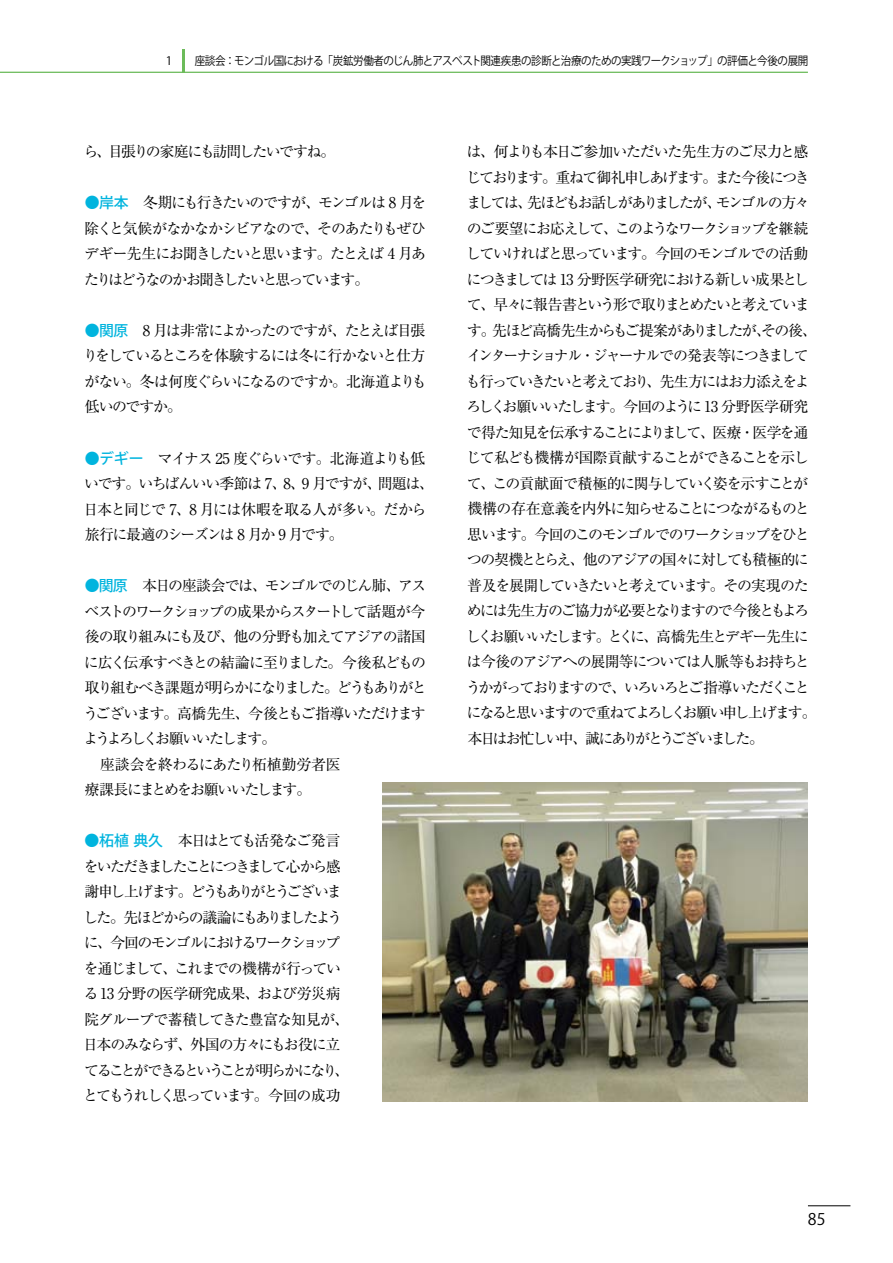
<style>
.page{position:relative;width:893px;height:1263px;background:#fff}
.page>*{position:absolute;margin:0;border:0;box-sizing:border-box;transform-origin:0 0}
.t1{font:15.9px "Koz Go Pro";color:#000}
.t2{font:14.85px/25.5px "Ryumin Pro";letter-spacing:-.1em;color:#000}
.t3{font:14.85px/25.5px "Ryumin Pro";letter-spacing:-.08em;color:#000}
.t4{font:11.7px "Koz Go Pro";letter-spacing:-.05em;color:#000}
.s1{font-family:"Koz Go Pro";font-weight:500;color:#00b4de}
</style>
<div class="page">
<hr style="left:808px;top:1205px;width:42px;height:1px;background:#000">
<hr style="left:0;top:72px;width:808px;height:1px;background:#6cbb5a">
<hr style="left:182px;top:49px;width:2px;height:23px;background:#6cbb5a">
<img style="left:383px;top:782px;width:425px;height:319px">
<p class="t4" style="left:166px;top:53px;width:644px">1 　座談会：モンゴル国における「炭鉱労働者のじん肺とアスベスト関連疾患の診断と治療のための実践ワークショップ」の評価と今後の展開</p>
<p class="t2" style="left:83px;top:138px;width:254px">ら、目張りの家庭にも訪問したいですね。</p>
<p class="t2" style="left:84px;top:189px;width:344px;text-align:justify"><span class="s1">●岸本</span>　冬期にも行きたいのですが、モンゴルは 8 月を除くと気候がなかなかシビアなので、そのあたりもぜひデギー先生にお聞きしたいと思います。たとえば 4 月あたりはどうなのかお聞きしたいと思っています。</p>
<p class="t2" style="left:83px;top:317px;width:345px;text-align:justify"><span class="s1">●関原</span>　8 月は非常によかったのですが、たとえば目張りをしているところを体験するには冬に行かないと仕方がない。冬は何度ぐらいになるのですか。北海道よりも低いのですか。</p>
<p class="t3" style="left:83px;top:444px;width:352px"><span class="s1">●デギー</span>　マイナス 25 度ぐらいです。北海道よりも低いです。いちばんいい季節は 7、8、9 月ですが、問題は、日本と同じで 7、8 月には休暇を取る人が多い。だから旅行に最適のシーズンは 8 月か 9 月です。</p>
<p class="t2" style="left:84px;top:572px;width:345px"><span class="s1">●関原</span>　本日の座談会では、モンゴルでのじん肺、アスベストのワークショップの成果からスタートして話題が今後の取り組みにも及び、他の分野も加えてアジアの諸国に広く伝承すべきとの結論に至りました。今後私どもの取り組むべき課題が明らかになりました。どうもありがとうございます。高橋先生、今後ともご指導いただけますようよろしくお願いいたします。<br>　座談会を終わるにあたり柘植勤労者医<br>療課長にまとめをお願いいたします。</p>
<p class="t2" style="left:83px;top:827px;width:268px"><span class="s1">●柘植 典久</span>　本日はとても活発なご発言をいただきましたことにつきまして心から感謝申し上げます。どうもありがとうございました。先ほどからの議論にもありましたように、今回のモンゴルにおけるワークショップを通じまして、これまでの機構が行っている13 分野の医学研究成果、および労災病院グループで蓄積してきた豊富な知見が、日本のみならず、外国の方々にもお役に立てることができるということが明らかになり、とてもうれしく思っています。今回の成功</p>
<p class="t2" style="left:466px;top:138px;width:353px">は、何よりも本日ご参加いただいた先生方のご尽力と感じております。重ねて御礼申しあげます。また今後につきましては、先ほどもお話しがありましたが、モンゴルの方々のご要望にお応えして、このようなワークショップを継続していければと思っています。今回のモンゴルでの活動につきましては 13 分野医学研究における新しい成果として、早々に報告書という形で取りまとめたいと考えています。先ほど高橋先生からもご提案がありましたが、その後、インターナショナル・ジャーナルでの発表等につきましても行っていきたいと考えており、先生方にはお力添えをよろしくお願いいたします。今回のように 13 分野医学研究で得た知見を伝承することによりまして、医療・医学を通じて私ども機構が国際貢献することができることを示して、この貢献面で積極的に関与していく姿を示すことが機構の存在意義を内外に知らせることにつながるものと思います。今回のこのモンゴルでのワークショップをひとつの契機ととらえ、他のアジアの国々に対しても積極的に普及を展開していきたいと考えています。その実現のためには先生方のご協力が必要となりますので今後ともよろしくお願いいたします。とくに、高橋先生とデギー先生には今後のアジアへの展開等については人脈等もお持ちとうかがっておりますので、いろいろとご指導いただくことになると思いますので重ねてよろしくお願い申し上げます。本日はお忙しい中、誠にありがとうございました。</p>
<p class="t1" style="left:808px;top:1209px;width:19px">85</p>
</div>
